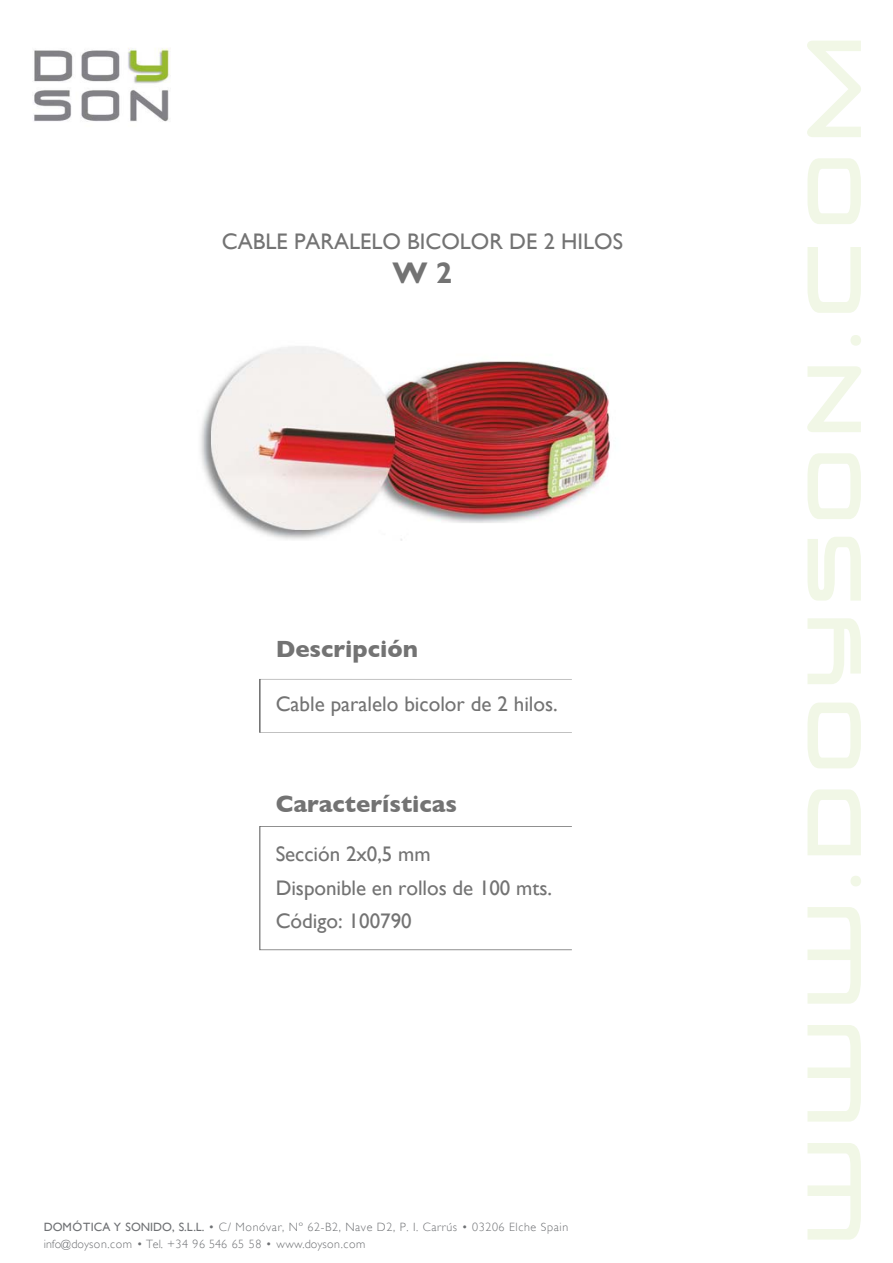
<style>
.page{position:relative;width:893px;height:1263px;background:#fff}
.page>*{position:absolute;margin:0;border:0;box-sizing:border-box;transform-origin:0 0}
.t1{font:72.3px "Venus Rising";letter-spacing:.165em;color:#f1f7e6}
.t2{font:700 30px "Gill Sans";color:#737373}
.t3{font:700 24px "Gill Sans";color:#737373}
.t4{font:22.5px "Gill Sans";color:#737373}
.t5{font:21px/33.2px "Gill Sans";color:#737373}
.t6{font:300 12px/16.8px "Gill Sans";letter-spacing:.05em;color:#6f7174}
.s1{font-weight:400}
</style>
<div class="page">
<img style="left:34px;top:48px;width:136px;height:74px">
<img style="left:200px;top:346px;width:410px;height:195px">
<div style="left:260px;top:826px;width:312px;height:124px;border:1px solid #727272"></div>
<h3 class="t4" style="left:222px;top:229px;width:403px">CABLE PARALELO BICOLOR DE 2 HILOS</h3>
<h2 class="t2" style="left:392px;top:255px;width:62px">W 2</h2>
<h3 class="t3" style="left:276px;top:635px;width:144px">Descripción</h3>
<h3 class="t5" style="left:276px;top:687px;width:284px">Cable paralelo bicolor de 2 hilos.</h3>
<h3 class="t3" style="left:276px;top:790px;width:183px">Características</h3>
<h3 class="t5" style="left:276px;top:838px;width:278px">Sección 2x0,5 mm<br>Disponible en rollos de 100 mts.<br>Código: 100790</h3>
<p class="t6" style="left:44px;top:1218px;width:526px"><span class="s1">DOMÓTICA Y SONIDO, S.L.L.</span> • C/ Monóvar, Nº 62-B2, Nave D2, P. I. Carrús • 03206 Elche Spain info@doyson.com • Tel. +34 96 546 65 58 • www.doyson.com</p>
<h1 class="t1" style="left:799px;top:1244px;width:1210px;rotate:-90deg">www.doyson.com</h1>
</div>
